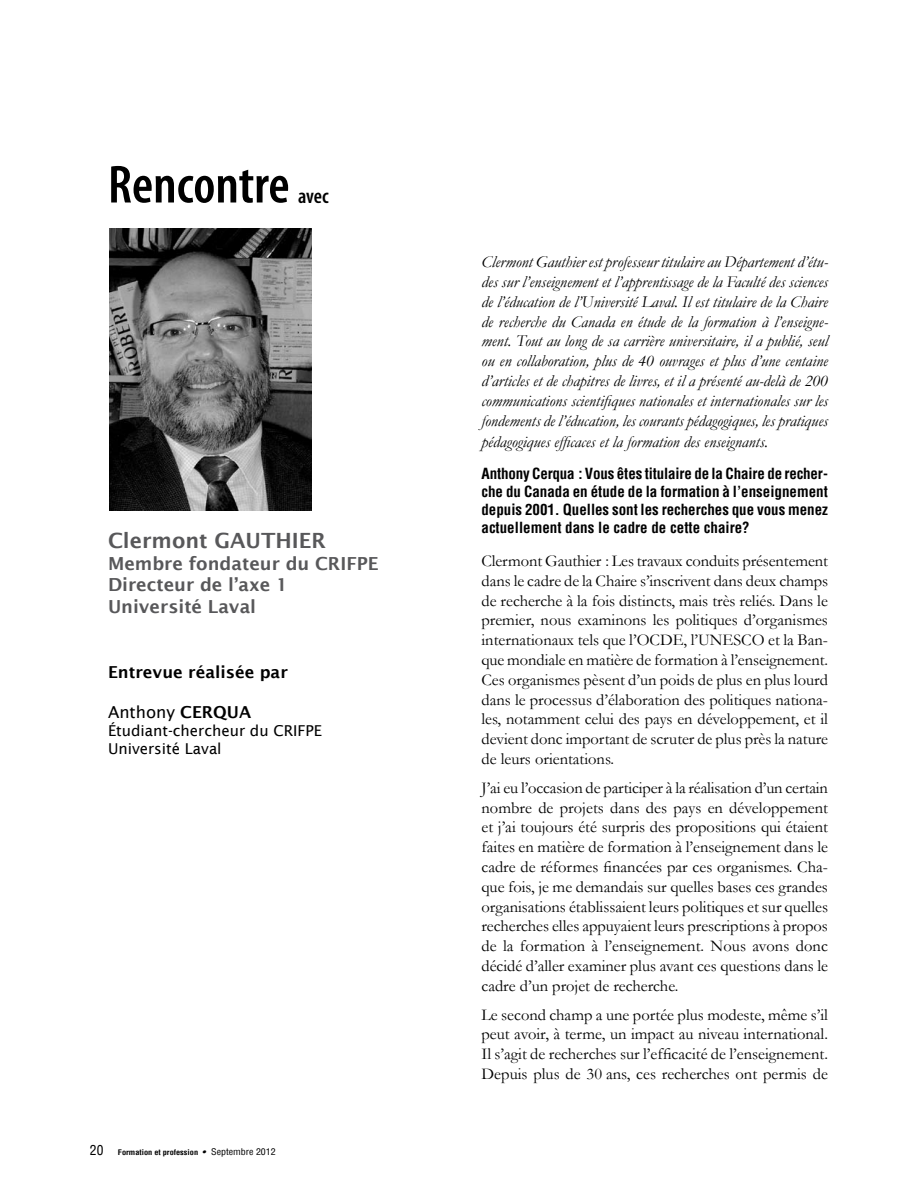
<style>
.page{position:relative;width:918px;height:1188px;background:#fff}
.page>*{position:absolute;margin:0;border:0;box-sizing:border-box;transform-origin:0 0}
.t1{font:600 condensed 54px "Myriad Pro";color:#000}
.t2{font:600 21px "Lucida Sans";color:#58585a}
.t3{font:600 condensed 21px "Myriad Pro";color:#000}
.t4{font:600 18px/21.6px "Lucida Sans";color:#58585a}
.t5{font:16.5px/19.8px "Garamond";color:#000;text-align:justify}
.t6{font:italic 16.5px/19.8px "Garamond";color:#000;text-align:justify}
.t7{font:600 16.5px "Lucida Sans";color:#000}
.t8{font:16.5px "Lucida Sans";color:#000}
.t9{font:700 condensed 15px/18px "Helvetica";color:#000;text-align:justify}
.t10{font:15px/18px "Lucida Sans";color:#000}
.t11{font:condensed 13.5px "Helvetica";color:#000}
.t12{font:700 condensed 7.5px "Helvetica";color:#000;scale:1.1 1}
.s1{font-weight:600}
.s2{font-style:italic;font-stretch:normal;font-size:9px}
.s3{font-weight:400;font-size:9px}
</style>
<div class="page">
<img style="left:110px;top:228px;width:201px;height:283px">
<h1 class="t1" style="left:108px;top:151px;width:183px">Rencontre</h1>
<p class="t3" style="left:298px;top:183px;width:32px">avec</p>
<p class="t2" style="left:108px;top:529px;width:123px">Clermont Gaut</p>
<p class="t2" style="left:275px;top:529px;width:29px">hier</p>
<p class="t4" style="left:108px;top:552px;width:272px">Membre fondateur du CRIFPE<br>Directeur de l’axe 1<br>Université Laval</p>
<p class="t7" style="left:108px;top:663px;width:181px">Entrevue réalisée par</p>
<p class="t8" style="left:108px;top:703px;width:145px">Anthony <span class="s1">CERQUA</span></p>
<p class="t10" style="left:108px;top:722px;width:216px">Étudiant-chercheur du CRIFPE<br>Université Laval</p>
<p class="t11" style="left:90px;top:1141px;width:15px">20</p>
<p class="t12" style="left:118px;top:1147px;width:144px">Formation et profession <span class="s2">•</span> <span class="s3">Septembre 2012</span></p>
<p class="t6" style="left:482px;top:252px;width:348px">Clermont Gauthier est professeur titulaire au Département d’étu&shy;des sur l’enseignement et l’apprentissage de la Faculté des sciences de l’éducation de l’Université Laval. Il est titulaire de la Chaire de recherche du Canada en étude de la formation à l’enseigne&shy;ment. Tout au long de sa carrière universitaire, il a publié, seul ou en collaboration, plus de 40 ouvrages et plus d’une centaine d’articles et de chapitres de livres, et il a présenté au-delà de 200 communications scientifiques nationales et internationales sur les fondements de l’éducation, les courants pédagogiques, les pratiques</p>
<p class="t6" style="left:482px;top:432px;width:288px">pédagogiques efficaces et la formation des enseignants.</p>
<p class="t9" style="left:482px;top:464px;width:348px">Anthony Cerqua : Vous êtes titulaire de la Chaire de recher&shy;che du Canada en étude de la formation à l’enseignement depuis 2001. Quelles sont les recherches que vous menez actuellement dans le cadre de cette chaire?</p>
<p class="t5" style="left:482px;top:551px;width:348px">Clermont Gauthier : Les travaux conduits présentement dans le cadre de la Chaire s’inscrivent dans deux champs de recherche à la fois distincts, mais très reliés. Dans le premier, nous examinons les politiques d’organismes internationaux tels que l’OCDE, l’UNESCO et la Ban&shy;que mondiale en matière de formation à l’enseignement.<br>Ces organismes pèsent d’un poids de plus en plus lourd dans le processus d’élaboration des politiques nationa&shy;les, notamment celui des pays en développement, et il devient donc important de scruter de plus près la nature de leurs orientations.</p>
<p class="t5" style="left:482px;top:778px;width:348px">J’ai eu l’occasion de participer à la réalisation d’un certain nombre de projets dans des pays en développement et j’ai toujours été surpris des propositions qui étaient faites en matière de formation à l’enseignement dans le cadre de réformes financées par ces organismes. Cha&shy;que fois, je me demandais sur quelles bases ces grandes organisations établissaient leurs politiques et sur quelles recherches elles appuyaient leurs prescriptions à propos de la formation à l’enseignement. Nous avons donc décidé d’aller examiner plus avant ces questions dans le cadre d’un projet de recherche.</p>
<p class="t5" style="left:482px;top:1004px;width:348px">Le second champ a une portée plus modeste, même s’il peut avoir, à terme, un impact au niveau international.<br>Il s’agit de recherches sur l’efficacité de l’enseignement.<br>Depuis plus de 30 ans, ces recherches ont permis de</p>
</div>
